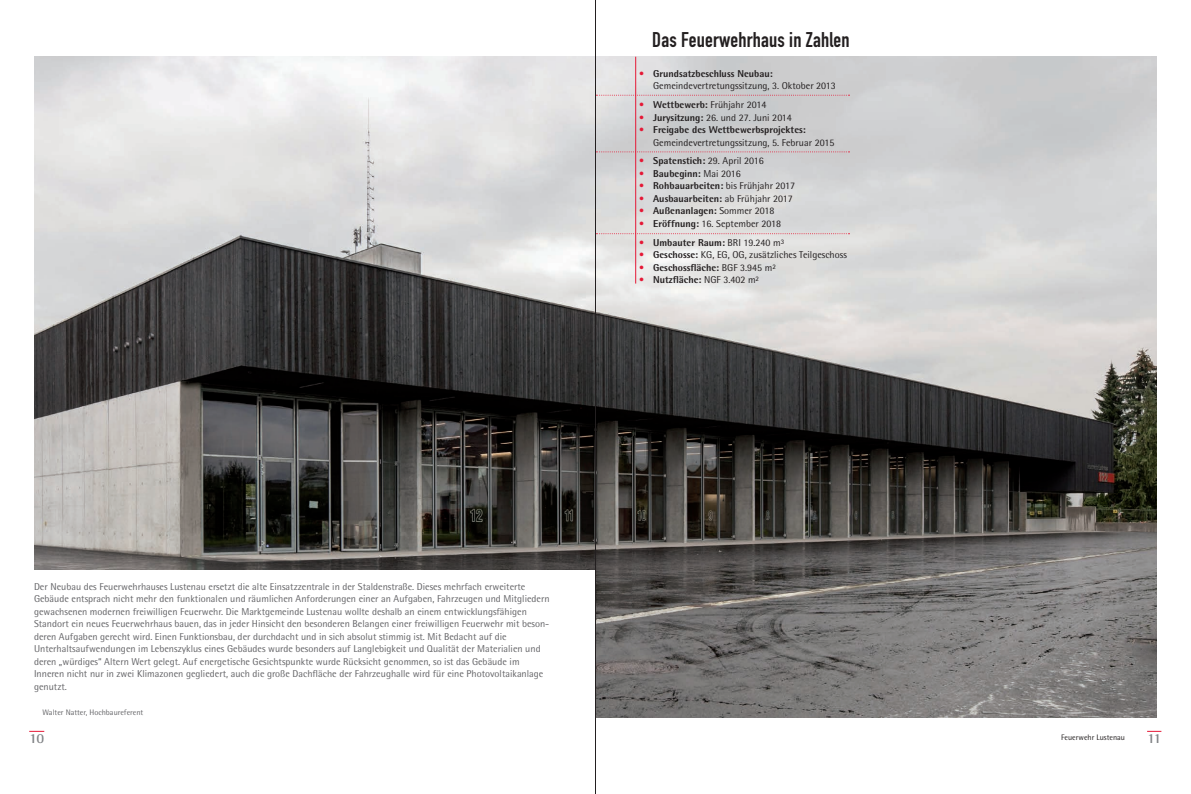
<style>
.page{position:relative;width:1191px;height:794px;background:#fff}
.page>*{position:absolute;margin:0;border:0;box-sizing:border-box;transform-origin:0 0}
.t1{font:21px "DIN Engschrift";letter-spacing:.01em;color:#231f20}
.t2{font:700 14px "Rotis Semi Serif";color:#808285}
.t3{font:10px/12.5px "Rotis Semi Sans";color:#636366}
.t4{font:10px/12.5px "Rotis Semi Sans";color:#231f20}
.t5{font:800 10px "Rotis Semi Sans";color:#231f20}
.t6{font:8px "Rotis Semi Sans";color:#636366}
.t7{font:8px "Rotis Semi Sans";color:#231f20}
.s1{color:#e51836}
.s2{font-weight:800}
.s3{font-weight:400;color:#e51836}
.s4{font-weight:400}
</style>
<div class="page">
<img style="left:34px;top:57px;width:1123px;height:660px">
<div style="left:6px;top:570px;width:589px;height:154px;background:#fff"></div>
<svg style="left:1147px;top:731px;width:14px;height:1px"></svg>
<svg style="left:29px;top:731px;width:15px;height:1px"></svg>
<svg style="left:596px;top:95px;width:253px;height:1px"></svg>
<hr style="left:635px;top:57px;width:1px;height:226px;background:#e51836">
<svg style="left:596px;top:151px;width:253px;height:1px"></svg>
<svg style="left:596px;top:233px;width:253px;height:1px"></svg>
<hr style="left:595px;top:0;width:1px;height:794px;background:#231f20">
<h1 class="t1" style="left:652px;top:27px;width:199px">Das Feuerwehrhaus in Zahlen</h1>
<p class="t4" style="left:653px;top:67px;width:184px;text-indent:-14px"><span class="s1">•</span> <span class="s2">Grundsatzbeschluss Neubau:<br></span>Gemeindevertretungssitzung, 3. Oktober 2013</p>
<p class="t4" style="left:639px;top:98px;width:129px"><span class="s1">•</span> <span class="s2">Wettbewerb:</span> Frühjahr 2014</p>
<p class="t4" style="left:639px;top:111px;width:154px"><span class="s1">•</span> <span class="s2">Jurysitzung:</span> 26. und 27. Juni 2014</p>
<p class="t4" style="left:653px;top:123px;width:183px;text-indent:-14px"><span class="s1">•</span> <span class="s2">Freigabe des Wettbewerbsprojektes:<br></span>Gemeindevertretungssitzung, 5. Februar 2015</p>
<p class="t5" style="left:639px;top:155px;width:126px"><span class="s3">•</span> Spatenstich: <span class="s4">29. April 2016</span></p>
<p class="t5" style="left:639px;top:167px;width:103px"><span class="s3">•</span> Baubeginn: <span class="s4">Mai 2016</span></p>
<p class="t5" style="left:639px;top:180px;width:158px"><span class="s3">•</span> Rohbauarbeiten: <span class="s4">bis Frühjahr 2017</span></p>
<p class="t5" style="left:639px;top:192px;width:155px"><span class="s3">•</span> Ausbauarbeiten: <span class="s4">ab Frühjahr 2017</span></p>
<p class="t5" style="left:639px;top:205px;width:137px"><span class="s3">•</span> Außenanlagen: <span class="s4">Sommer 2018</span></p>
<p class="t4" style="left:639px;top:217px;width:144px"><span class="s1">•</span> <span class="s2">Eröffnung:</span> 16. September 2018</p>
<p class="t5" style="left:639px;top:236px;width:147px"><span class="s3">•</span> Umbauter Raum: <span class="s4">BRI 19.240 m³</span></p>
<p class="t4" style="left:639px;top:248px;width:209px"><span class="s1">•</span> <span class="s2">Geschosse:</span> KG, EG, OG, zusätzliches Teilgeschoss</p>
<p class="t5" style="left:639px;top:261px;width:138px"><span class="s3">•</span> Geschossfläche: <span class="s4">BGF 3.945 m²</span></p>
<p class="t5" style="left:639px;top:273px;width:122px"><span class="s3">•</span> Nutzfläche: <span class="s4">NGF 3.402 m²</span></p>
<p class="t3" style="left:34px;top:580px;width:517px">Der Neubau des Feuerwehrhauses Lustenau ersetzt die alte Einsatzzentrale in der Staldenstraße. Dieses mehrfach erweiterte Gebäude entsprach nicht mehr den funktionalen und räumlichen Anforderungen einer an Aufgaben, Fahrzeugen und Mitgliedern gewachsenen modernen freiwilligen Feuerwehr. Die Marktgemeinde Lustenau wollte deshalb an einem entwicklungsfähigen Standort ein neues Feuerwehrhaus bauen, das in jeder Hinsicht den besonderen Belangen einer freiwilligen Feuerwehr mit beson&shy;deren Aufgaben gerecht wird. Einen Funktionsbau, der durchdacht und in sich absolut stimmig ist. Mit Bedacht auf die Unterhaltsaufwendungen im Lebenszyklus eines Gebäudes wurde besonders auf Langlebigkeit und Qualität der Materialien und deren „würdiges“ Altern Wert gelegt. Auf energetische Gesichtspunkte wurde Rücksicht genommen, so ist das Gebäude im Inneren nicht nur in zwei Klimazonen gegliedert, auch die große Dachfläche der Fahrzeughalle wird für eine Photovoltaikanlage genutzt.</p>
<p class="t6" style="left:43px;top:707px;width:102px">Walter Natter, Hochbaureferent</p>
<h2 class="t2" style="left:29px;top:730px;width:17px">10</h2>
<p class="t7" style="left:1061px;top:732px;width:65px">Feuerwehr Lustenau</p>
<h2 class="t2" style="left:1147px;top:730px;width:16px">11</h2>
</div>
